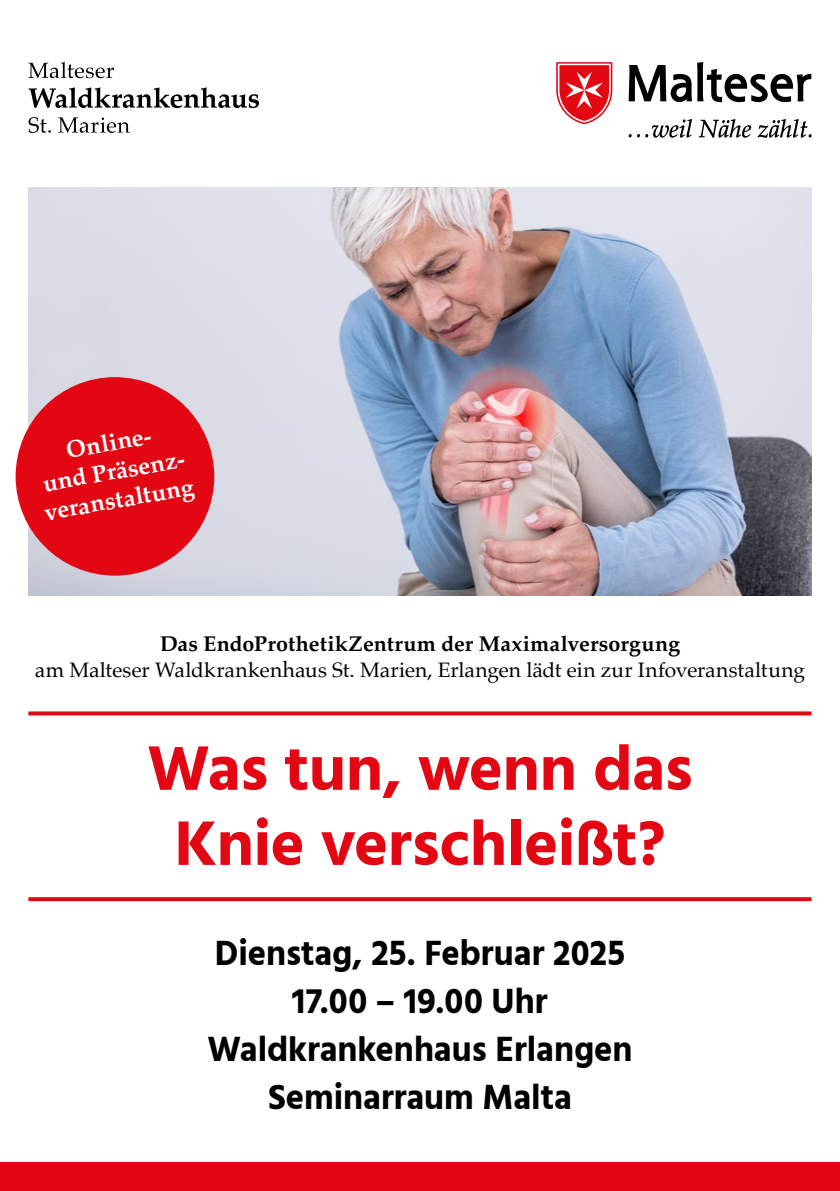
<style>
.page{position:relative;width:840px;height:1191px;background:#fff}
.page>*{position:absolute;margin:0;border:0;box-sizing:border-box;transform-origin:0 0}
.t1{font:700 64.4px/75px "Hind";letter-spacing:-.01em;color:#e30613;text-align:center}
.t2{font:700 36px/48px "Hind";color:#000;text-align:center;scale:.96 1}
.t3{font:700 24px/28.8px "Palatino";color:#fff;text-align:center}
.t4{font:700 21.4px "Palatino";letter-spacing:.01em;color:#000}
.t5{font:21px "Palatino";letter-spacing:.005em;color:#000}
</style>
<div class="page">
<img style="left:28px;top:187px;width:783px;height:408px">
<svg style="left:556px;top:62px;width:56px;height:62px"></svg>
<svg style="left:628px;top:62px;width:182px;height:40px"></svg>
<svg style="left:628px;top:119px;width:183px;height:19px"></svg>
<svg style="left:29px;top:117px;width:101px;height:16px"></svg>
<svg style="left:29px;top:87px;width:230px;height:21px"></svg>
<svg style="left:28px;top:62px;width:86px;height:16px"></svg>
<div style="left:0;top:1162px;width:839px;height:29px;background:#e30613"></div>
<svg style="left:28px;top:711px;width:783px;height:4px;background:#e6222e"></svg>
<svg style="left:28px;top:897px;width:783px;height:4px;background:#e4121e"></svg>
<div style="left:16px;top:377px;width:198px;height:198px;background:#e30613;border-radius:50%"></div>
<p class="t3" style="left:32px;top:441px;width:153px;rotate:-10deg">Online-<br>und Präsenz&shy;veranstaltung</p>
<p class="t4" style="left:160px;top:625px;width:521px">Das EndoProthetikZentrum der Maximalversorgung</p>
<p class="t5" style="left:35px;top:652px;width:771px">am Malteser Waldkrankenhaus St. Marien, Erlangen lädt ein zur Infoveranstaltung</p>
<h1 class="t1" style="left:147px;top:730px;width:546px">Was tun, wenn das<br>Knie verschleißt?</h1>
<p class="t2" style="left:207px;top:928px;width:444px">Dienstag, 25. Februar 2025<br>17.00 – 19.00 Uhr<br>Waldkrankenhaus Erlangen<br>Seminarraum Malta</p>
</div>
